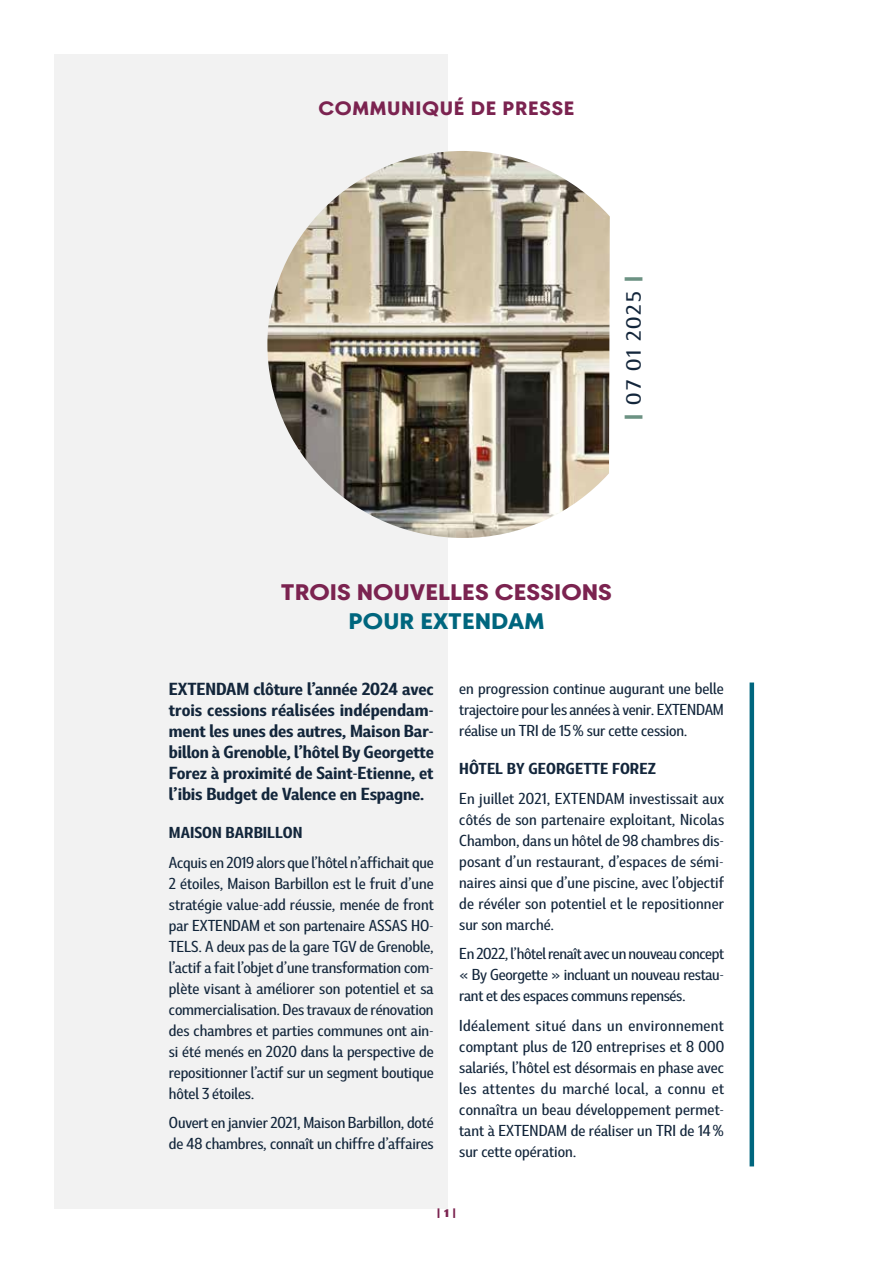
<style>
.page{position:relative;width:893px;height:1263px;background:#fff}
.page>*{position:absolute;margin:0;border:0;box-sizing:border-box;transform-origin:0 0}
.t1{font:22.5px "Chopin Trial Bold";color:#7b2350;scale:1.12 1}
.t2{font:22.5px "Chopin Trial Bold";color:#00667e;scale:1.12 1}
.t3{font:500 19.5px "Marble Display";letter-spacing:.09em;color:#13263b;scale:1.12 1}
.t4{font:19.35px "Chopin Trial Bold";letter-spacing:.03em;color:#7b2350;scale:1.09 1}
.t5{font:700 16.5px/21px "Marble Display";letter-spacing:-.01em;color:#13263b;text-align:justify}
.t6{font:500 15px/21px "Marble Display";letter-spacing:-.01em;color:#13263b;text-align:justify}
.t7{font:700 15px "Marble Display";color:#13263b}
.t8{font:800 expanded 10.5px "Marble Display";color:#7b2350}
.s1{font-weight:800;color:#6c9283}
</style>
<div class="page">
<div style="left:54px;top:54px;width:393px;height:1155px;background:#f2f2f2"></div>
<hr style="left:750px;top:682px;width:4px;height:484px;background:#00667e">
<img style="left:267px;top:151px;width:343px;height:387px">
<p class="t4" style="left:318px;top:95px;width:236px">COMMUNIQUÉ DE PRESSE</p>
<h2 class="t3" style="left:618px;top:421px;width:132px;rotate:-90deg"><span class="s1">|</span> 07 01 2025 <span class="s1">|</span></h2>
<h1 class="t1" style="left:281px;top:578px;width:297px">TROIS NOUVELLES CESSIONS</h1>
<h1 class="t2" style="left:348px;top:606px;width:176px">POUR EXTENDAM</h1>
<p class="t5" style="left:169px;top:677px;width:266px">EXTENDAM clôture l’année 2024 avec trois cessions réalisées indépendam&shy;ment les unes des autres, Maison Bar&shy;billon à Grenoble, l’hôtel By Georgette Forez à proximité de Saint-Etienne, et l’ibis Budget de Valence en Espagne.</p>
<p class="t7" style="left:169px;top:820px;width:135px">MAISON BARBILLON</p>
<p class="t6" style="left:169px;top:850px;width:266px">Acquis en 2019 alors que l’hôtel n’affichait que 2 étoiles, Maison Barbillon est le fruit d’une stratégie value-add réussie, menée de front par EXTENDAM et son partenaire ASSAS HO-TELS. A deux pas de la gare TGV de Grenoble, l’actif a fait l’objet d’une transformation com&shy;plète visant à améliorer son potentiel et sa commercialisation. Des travaux de rénovation des chambres et parties communes ont ain&shy;si été menés en 2020 dans la perspective de repositionner l’actif sur un segment boutique hôtel 3 étoiles.</p>
<p class="t6" style="left:169px;top:1111px;width:266px">Ouvert en janvier 2021, Maison Barbillon, doté de 48 chambres, connaît un chiffre d’affaires</p>
<p class="t6" style="left:459px;top:676px;width:266px">en progression continue augurant une belle trajectoire pour les années à venir. EXTENDAM réalise un TRI de 15 % sur cette cession.</p>
<p class="t7" style="left:459px;top:756px;width:198px">HÔTEL BY GEORGETTE FOREZ</p>
<p class="t6" style="left:459px;top:786px;width:266px">En juillet 2021, EXTENDAM investissait aux côtés de son partenaire exploitant, Nicolas Chambon, dans un hôtel de 98 chambres dis&shy;posant d’un restaurant, d’espaces de sémi&shy;naires ainsi que d’une piscine, avec l’objectif de révéler son potentiel et le repositionner sur son marché.</p>
<p class="t6" style="left:459px;top:942px;width:266px">En 2022, l’hôtel renaît avec un nouveau concept « By Georgette » incluant un nouveau restau&shy;rant et des espaces communs repensés.</p>
<p class="t6" style="left:459px;top:1013px;width:266px">Idéalement situé dans un environnement comptant plus de 120 entreprises et 8 000 salariés, l’hôtel est désormais en phase avec les attentes du marché local, a connu et connaîtra un beau développement permet&shy;tant à EXTENDAM de réaliser un TRI de 14 % sur cette opération.</p>
<p class="t8" style="left:437px;top:1204px;width:21px">| 1 |</p>
</div>
